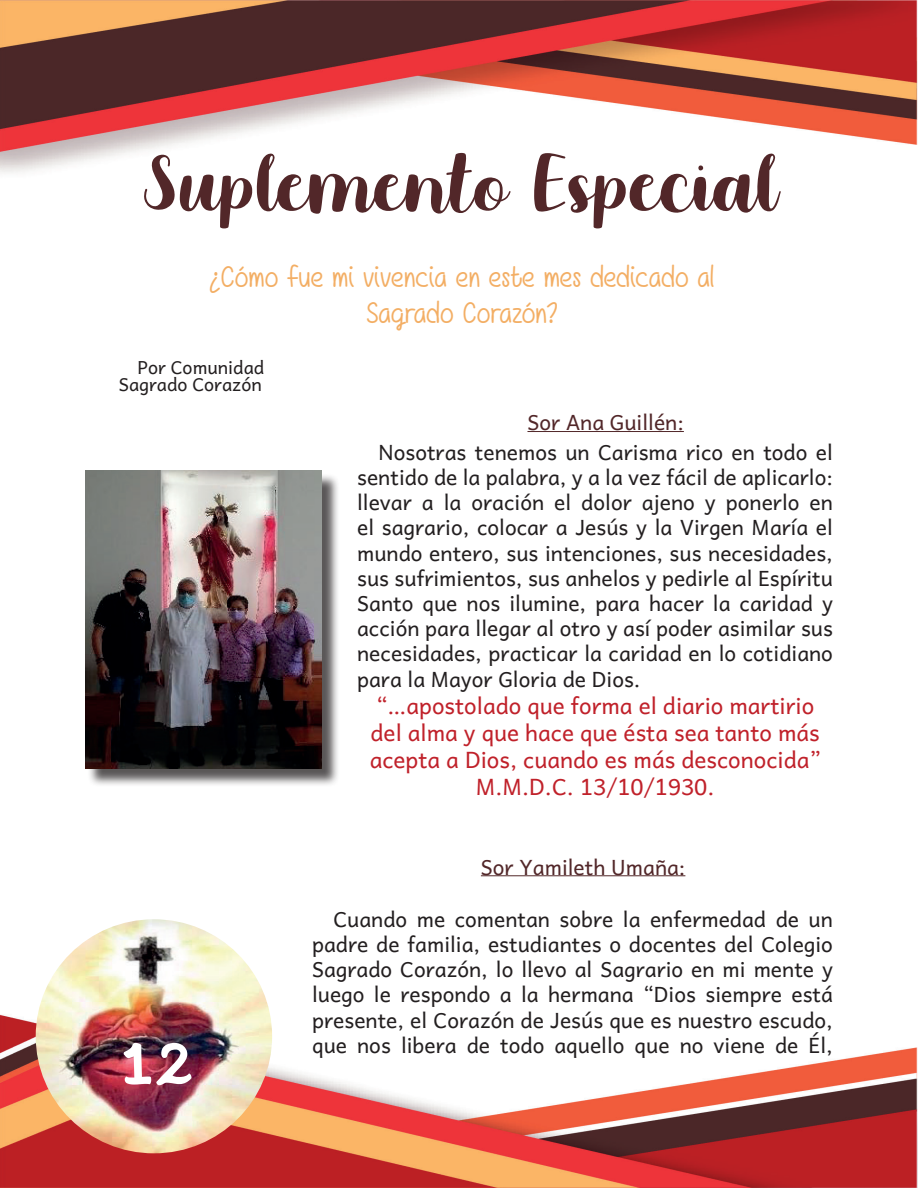
<style>
.page{position:relative;width:918px;height:1188px;background:#fff}
.page>*{position:absolute;margin:0;border:0;box-sizing:border-box;transform-origin:0 0}
.Títulos{font:99px "Moonbright Demo";color:#522729}
.t1{font:700 54px "Waltograph UI";color:#fff}
.Estilo_de_párrafo_pa{font:30px/36px "Girls Have Many Secrets";color:#f3ae64;text-align:center}
.t2{font:22.5px/27px "Andika Basic";color:#c0212a}
.t3{font:21px/25.2px "Andika Basic";color:#231f20;text-align:justify}
.t4{font:21px "Andika Basic";color:#522729}
.t5{font:18px/16.5px "Andika Basic";color:#231f20;text-align:right}
</style>
<div class="page">
<img style="left:0;top:1014px;width:918px;height:173px">
<img style="left:36px;top:919px;width:236px;height:234px">
<img style="left:0;top:0;width:917px;height:173px">
<img style="left:917px;top:0;width:1px;height:145px">
<hr style="left:527px;top:431px;width:157px;height:1px;background:#522729">
<div style="left:87px;top:473px;width:253px;height:314px;background:#231f20;opacity:.75"></div>
<img style="left:85px;top:471px;width:236px;height:297px">
<hr style="left:481px;top:875px;width:204px;height:1px;background:#522729">
<p class="Títulos" style="left:142px;top:136px;width:636px">Suplemento Especial</p>
<p class="Estilo_de_párrafo_pa" style="left:210px;top:259px;width:506px">¿Cómo fue mi vivencia en este mes dedicado al<br>Sagrado Corazón?</p>
<p class="t5" style="left:119px;top:357px;width:147px">Por Comunidad<br>Sagrado Corazón</p>
<h2 class="t1" style="left:117px;top:1033px;width:77px">12</h2>
<p class="t4" style="left:527px;top:404px;width:158px">Sor Ana Guillén:</p>
<p class="t3" style="left:357px;top:436px;width:477px;text-indent:21px">Nosotras tenemos un Carisma rico en todo el sentido de la palabra, y a la vez fácil de aplicarlo: llevar a la oración el dolor ajeno y ponerlo en el sagrario, colocar a Jesús y la Virgen María el mundo entero, sus intenciones, sus necesidades, sus sufrimientos, sus anhelos y pedirle al Espíritu Santo que nos ilumine, para hacer la caridad y acción para llegar al otro y así poder asimilar sus necesidades, practicar la caridad en lo cotidiano para la Mayor Gloria de Dios.</p>
<p class="t2" style="left:370px;top:689px;width:452px">“…apostolado que forma el diario martirio del alma y que hace que ésta sea tanto más acepta a Dios, cuando es más desconocida”</p>
<p class="t2" style="left:476px;top:770px;width:240px">M.M.D.C. 13/10/1930.</p>
<p class="t4" style="left:481px;top:848px;width:206px">Sor Yamileth Umaña:</p>
<p class="t3" style="left:312px;top:903px;width:522px;text-indent:21px">Cuando me comentan sobre la enfermedad de un padre de familia, estudiantes o docentes del Colegio Sagrado Corazón, lo llevo al Sagrario en mi mente y luego le respondo a la hermana “Dios siempre está presente, el Corazón de Jesús que es nuestro escudo, que nos libera de todo aquello que no viene de Él,</p>
</div>
